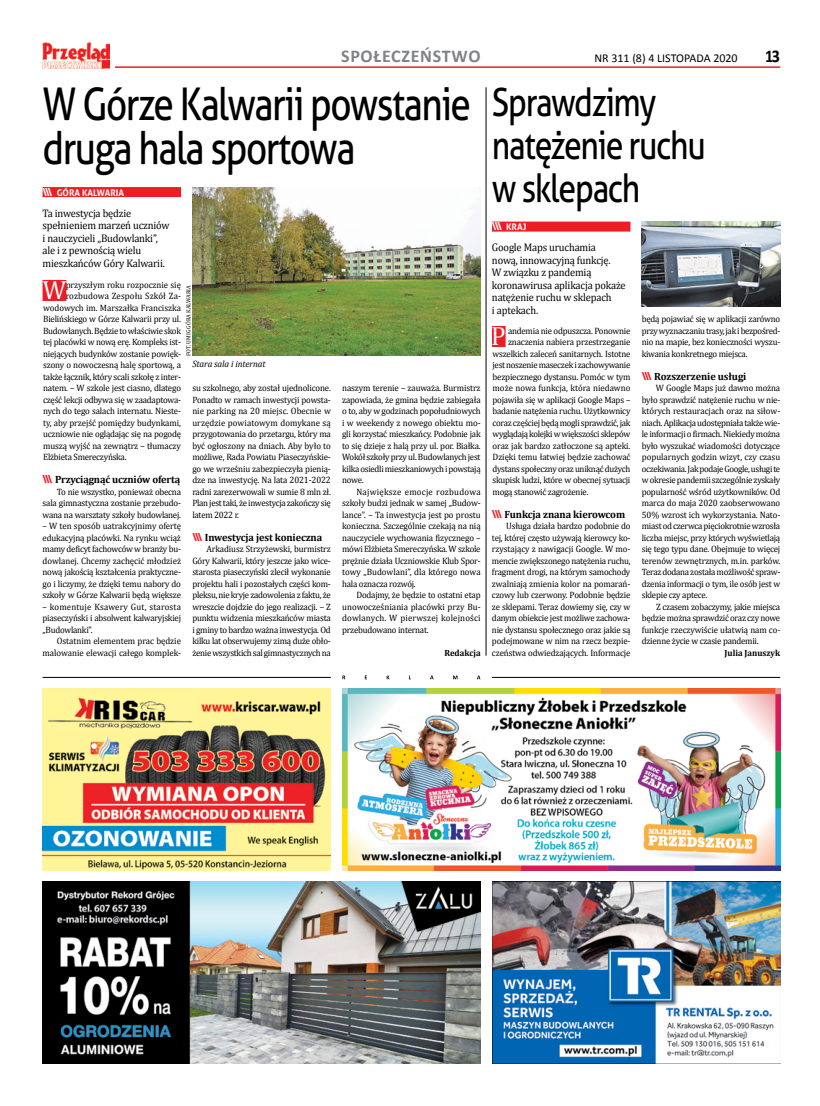
<style>
.page{position:relative;width:820px;height:1106px;background:#fff}
.page>*{position:absolute;margin:0;border:0;box-sizing:border-box;transform-origin:0 0}
.t1{font:45px/44px "Aller";letter-spacing:-.04em;color:#000;scale:.82 1}
.t2{font:39px/43px "Aller";letter-spacing:-.04em;color:#000;scale:.82 1}
.t3{font:26.5px "Cambria";color:#fff;scale:.96 1}
.t4{font:700 18px "Calibri";letter-spacing:.04em;color:#808285}
.t5{font:700 18px "Calibri";color:#000;scale:.9 1}
.t6{font:12px "Calibri";color:#000}
.t7{font:11px/12.5px "Cambria";letter-spacing:-.015em;color:#000;scale:.95 1}
.t8{font:700 10.5px "Cambria";letter-spacing:-.01em;color:#000}
.t9{font:9.2px/11.5px "Cambria";letter-spacing:-.025em;color:#000;text-align:justify;scale:.96 1}
.t10{font:9.2px/11.5px "Cambria";letter-spacing:-.005em;color:#000;text-align:right;scale:.96 1}
.t11{font:9.2px "Cambria";color:#000;scale:.96 1}
.t12{font:9.2px "Cambria";letter-spacing:.01em;color:#000;scale:.96 1}
.t13{font:700 9.2px "Aller";color:#fff;scale:.96 1}
.t14{font:italic 9.2px "Cambria";letter-spacing:-.01em;color:#000}
.t15{font:700 9px "Cambria";color:#000;scale:.96 1}
.t16{font:6px "Cambria";color:#000;scale:.96 1}
.s1{font-size:11px}
.s2{font-family:"Aller";font-size:11px;color:#ed1d24}
</style>
<div class="page">
<hr style="left:43px;top:66px;width:737px;height:2px;background:#ed1d24">
<div style="left:43px;top:42px;width:71px;height:26px;background:#fff"></div>
<img style="left:43px;top:42px;width:67px;height:26px">
<img style="left:342px;top:688px;width:438px;height:182px">
<img style="left:43px;top:882px;width:437px;height:181px">
<img style="left:43px;top:688px;width:288px;height:182px">
<img style="left:492px;top:882px;width:288px;height:181px">
<div style="left:43px;top:187px;width:138px;height:10px;background:#ed1d24"></div>
<div style="left:43px;top:280px;width:23px;height:21px;background:#ed1d24"></div>
<img style="left:192px;top:188px;width:288px;height:167px">
<div style="left:492px;top:221px;width:138px;height:10px;background:#ed1d24"></div>
<div style="left:492px;top:326px;width:13px;height:21px;background:#ed1d24"></div>
<img style="left:641px;top:221px;width:139px;height:85px">
<svg style="left:342px;top:675px;width:138px;height:4px"></svg>
<hr style="left:43px;top:677px;width:288px;height:1px;background:#000">
<hr style="left:492px;top:677px;width:288px;height:1px;background:#000">
<hr style="left:485px;top:87px;width:1px;height:568px;background:#000">
<h3 class="t4" style="left:341px;top:45px;width:141px">SPOŁECZEŃSTWO</h3>
<h3 class="t6" style="left:594px;top:51px;width:145px">NR 311 (8) 4 LISTOPADA 2020</h3>
<h3 class="t5" style="left:765px;top:45px;width:16px">11</h3>
<h1 class="t1" style="left:43px;top:82px;width:524px">W Górze Kalwarii powstanie druga hala sportowa</h1>
<p class="t13" style="left:43px;top:187px;width:86px"><span class="s1">\\\</span> GÓRA KALWARIA</p>
<p class="t7" style="left:43px;top:206px;width:135px">Ta inwestycja będzie spełnieniem marzeń uczniów i nauczycieli „Budowlanki”, ale i z pewnością wielu mieszkańców Góry Kalwarii.</p>
<h3 class="t3" style="left:43px;top:274px;width:26px">W</h3>
<p class="t10" style="left:66px;top:279px;width:122px">przyszłym roku rozpocznie się</p>
<p class="t16" style="left:185px;top:355px;width:75px;rotate:-90deg">FOT. UMIG GÓRA KALWARIA</p>
<p class="t12" style="left:66px;top:290px;width:122px">rozbudowa Zespołu Szkół Za-</p>
<p class="t10" style="left:43px;top:302px;width:145px">wodowych im. Marszałka Franciszka</p>
<p class="t9" style="left:43px;top:313px;width:145px">Bielińskiego w Górze Kalwarii przy ul.</p>
<p class="t9" style="left:43px;top:325px;width:145px">Budowlanych. Będzie to właściwie skok</p>
<p class="t9" style="left:43px;top:336px;width:145px">tej placówki w nową erę. Kompleks ist-</p>
<p class="t9" style="left:43px;top:348px;width:145px">niejących budynków zostanie powięk-</p>
<p class="t9" style="left:43px;top:359px;width:145px">szony o nowoczesną halę sportową, a</p>
<p class="t9" style="left:43px;top:371px;width:145px">także łącznik, który scali szkołę z inter-</p>
<p class="t9" style="left:43px;top:382px;width:145px">natem. – W szkole jest ciasno, dlatego</p>
<p class="t9" style="left:43px;top:394px;width:145px">część lekcji odbywa się w zaadaptowa-</p>
<p class="t9" style="left:43px;top:405px;width:145px">nych do tego salach internatu. Nieste-</p>
<p class="t10" style="left:43px;top:417px;width:145px">ty, aby przejść pomiędzy budynkami,</p>
<p class="t9" style="left:43px;top:428px;width:145px">uczniowie nie oglądając się na pogodę</p>
<p class="t9" style="left:43px;top:440px;width:145px">muszą wyjść na zewnątrz – tłumaczy</p>
<p class="t9" style="left:43px;top:451px;width:88px">Elżbieta Smereczyńska.</p>
<p class="t8" style="left:43px;top:472px;width:139px"><span class="s2">\\\</span> Przyciągnąć uczniów ofertą</p>
<p class="t9" style="left:43px;top:486px;width:146px;text-indent:14px">To nie wszystko, ponieważ obecna sala gimnastyczna zostanie przebudo&shy;wana na warsztaty szkoły budowlanej.</p>
<p class="t9" style="left:43px;top:520px;width:146px">– W ten sposób uatrakcyjnimy ofertę edukacyjną placówki. Na rynku wciąż mamy deficyt fachowców w branży bu&shy;dowlanej. Chcemy zachęcić młodzież nową jakością kształcenia praktyczne&shy;go i liczymy, że dzięki temu nabory do szkoły w Górze Kalwarii będą większe</p>
<p class="t9" style="left:43px;top:601px;width:146px">– komentuje Ksawery Gut, starosta piaseczyński i absolwent kalwaryjskiej „Budowlanki”.</p>
<p class="t10" style="left:43px;top:635px;width:146px">Ostatnim elementem prac będzie malowanie elewacji całego komplek-</p>
<p class="t14" style="left:192px;top:357px;width:75px">Stara sala i internat</p>
<p class="t9" style="left:192px;top:382px;width:146px">su szkolnego, aby został ujednolicone.<br>Ponadto w ramach inwestycji powsta&shy;nie parking na 20 miejsc. Obecnie w urzędzie powiatowym domykane są przygotowania do przetargu, który ma być ogłoszony na dniach. Aby było to możliwe, Rada Powiatu Piaseczyńskie&shy;go we wrześniu zabezpieczyła pienią&shy;dze na inwestycję. Na lata 2021-2022 radni zarezerwowali w sumie 8 mln zł.<br>Plan jest taki, że inwestycja zakończy się latem 2022 r.</p>
<p class="t8" style="left:192px;top:530px;width:131px"><span class="s2">\\\</span> Inwestycja jest konieczna</p>
<p class="t9" style="left:192px;top:543px;width:146px;text-indent:14px">Arkadiusz Strzyżewski, burmistrz Góry Kalwarii, który jeszcze jako wice&shy;starosta piaseczyński zlecił wykonanie projektu hali i pozostałych części kom&shy;pleksu, nie kryje zadowolenia z faktu, że wreszcie dojdzie do jego realizacji. – Z punktu widzenia mieszkańców miasta i gminy to bardzo ważna inwestycja. Od kilku lat obserwujemy zimą duże obło&shy;żenie wszystkich sal gimnastycznych na</p>
<p class="t9" style="left:342px;top:382px;width:146px">naszym terenie – zauważa. Burmistrz zapowiada, że gmina będzie zabiegała o to, aby w godzinach popołudniowych i w weekendy z nowego obiektu mo&shy;gli korzystać mieszkańcy. Podobnie jak to się dzieje z halą przy ul. por. Białka.<br>Wokół szkoły przy ul. Budowlanych jest kilka osiedli mieszkaniowych i powstają nowe.</p>
<p class="t9" style="left:342px;top:486px;width:146px;text-indent:14px">Największe emocje rozbudowa szkoły budzi jednak w samej „Budow&shy;lance”. – Ta inwestycja jest po prostu konieczna. Szczególnie czekają na nią nauczyciele wychowania fizycznego – mówi Elżbieta Smereczyńska. W szkole prężnie działa Uczniowskie Klub Spor&shy;towy „Budowlani”, dla którego nowa hala oznacza rozwój.</p>
<p class="t9" style="left:342px;top:589px;width:146px;text-indent:14px">Dodajmy, że będzie to ostatni etap unowocześniania placówki przy Bu&shy;dowlanych. W pierwszej kolejności przebudowano internat.</p>
<p class="t15" style="left:444px;top:646px;width:39px">Redakcja</p>
<h2 class="t2" style="left:492px;top:81px;width:262px">Sprawdzimy natężenie ruchu w sklepach</h2>
<p class="t13" style="left:492px;top:221px;width:37px"><span class="s1">\\\</span> KRAJ</p>
<p class="t7" style="left:492px;top:241px;width:142px">Google Maps uruchamia<br>nową, innowacyjną funkcję.<br>W związku z pandemią koronawirusa aplikacja pokaże natężenie ruchu w sklepach<br>i aptekach.</p>
<h3 class="t3" style="left:491px;top:320px;width:17px">P</h3>
<p class="t9" style="left:508px;top:325px;width:129px">andemia nie odpuszcza. Ponownie</p>
<p class="t9" style="left:508px;top:336px;width:129px">znaczenia nabiera przestrzeganie</p>
<p class="t9" style="left:492px;top:348px;width:145px">wszelkich zaleceń sanitarnych. Istotne</p>
<p class="t9" style="left:492px;top:359px;width:145px">jest noszenie maseczek i zachowywanie</p>
<p class="t9" style="left:492px;top:371px;width:145px">bezpiecznego dystansu. Pomóc w tym</p>
<p class="t11" style="left:492px;top:382px;width:145px">może nowa funkcja, która niedawno</p>
<p class="t9" style="left:492px;top:394px;width:145px">pojawiła się w aplikacji Google Maps –</p>
<p class="t9" style="left:492px;top:405px;width:145px">badanie natężenia ruchu. Użytkownicy</p>
<p class="t9" style="left:492px;top:417px;width:145px">coraz częściej będą mogli sprawdzić, jak</p>
<p class="t9" style="left:492px;top:428px;width:145px">wyglądają kolejki w większości sklepów</p>
<p class="t10" style="left:492px;top:440px;width:145px">oraz jak bardzo zatłoczone są apteki.</p>
<p class="t10" style="left:492px;top:451px;width:145px">Dzięki temu łatwiej będzie zachować</p>
<p class="t9" style="left:492px;top:463px;width:145px">dystans społeczny oraz uniknąć dużych</p>
<p class="t9" style="left:492px;top:474px;width:145px">skupisk ludzi, które w obecnej sytuacji</p>
<p class="t9" style="left:492px;top:486px;width:101px">mogą stanowić zagrożenie.</p>
<p class="t8" style="left:492px;top:507px;width:135px"><span class="s2">\\\</span> Funkcja znana kierowcom</p>
<p class="t9" style="left:492px;top:520px;width:146px;text-indent:14px">Usługa działa bardzo podobnie do tej, której często używają kierowcy ko&shy;rzystający z nawigacji Google. W mo&shy;mencie zwiększonego natężenia ruchu, fragment drogi, na którym samochody zwalniają zmienia kolor na pomarań&shy;czowy lub czerwony. Podobnie będzie ze sklepami. Teraz dowiemy się, czy w danym obiekcie jest możliwe zachowa&shy;nie dystansu społecznego oraz jakie są podejmowane w nim na rzecz bezpie&shy;czeństwa odwiedzających. Informacje</p>
<p class="t9" style="left:641px;top:313px;width:146px">będą pojawiać się w aplikacji zarówno przy wyznaczaniu trasy, jak i bezpośred&shy;nio na mapie, bez konieczności wyszu&shy;kiwania konkretnego miejsca.</p>
<p class="t8" style="left:641px;top:369px;width:106px"><span class="s2">\\\</span> Rozszerzenie usługi</p>
<p class="t9" style="left:641px;top:382px;width:146px;text-indent:14px">W Google Maps już dawno można było sprawdzić natężenie ruchu w nie&shy;których restauracjach oraz na siłow&shy;niach. Aplikacja udostępniała także wie&shy;le informacji o firmach. Niekiedy można było wyszukać wiadomości dotyczące popularnych godzin wizyt, czy czasu oczekiwania. Jak podaje Google, usługi te w okresie pandemii szczególnie zyskały popularność wśród użytkowników. Od marca do maja 2020 zaobserwowano 50% wzrost ich wykorzystania. Nato&shy;miast od czerwca pięciokrotnie wzrosła liczba miejsc, przy których wyświetlają się tego typu dane. Obejmuje to więcej terenów zewnętrznych, m.in. parków.<br>Teraz dodana została możliwość spraw&shy;dzenia informacji o tym, ile osób jest w sklepie czy aptece.</p>
<p class="t9" style="left:641px;top:601px;width:146px;text-indent:14px">Z czasem zobaczymy, jakie miejsca będzie można sprawdzić oraz czy nowe funkcje rzeczywiście ułatwią nam co&shy;dzienne życie w czasie pandemii.</p>
<p class="t15" style="left:724px;top:646px;width:59px">Julia Januszyk</p>
</div>
